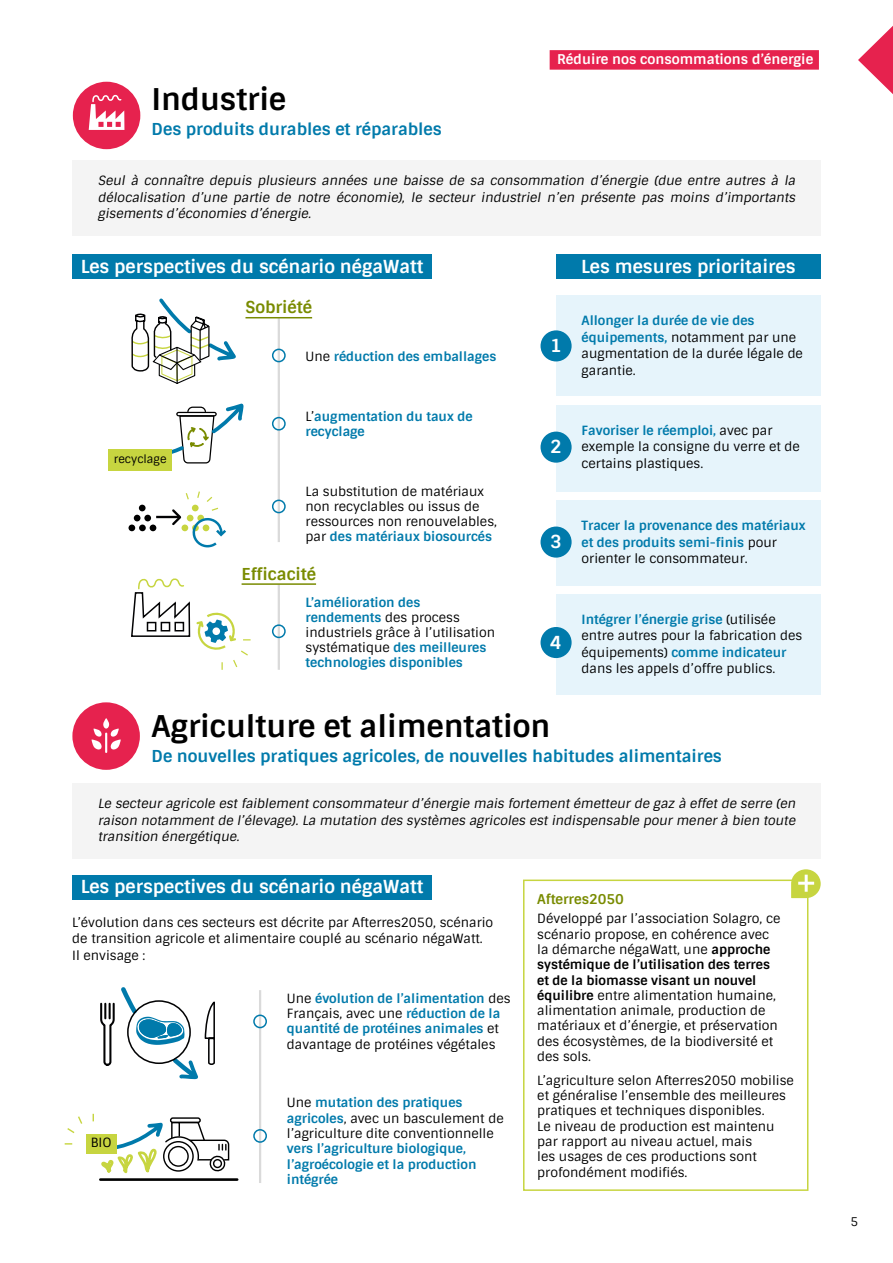
<style>
.page{position:relative;width:893px;height:1263px;background:#fff}
.page>*{position:absolute;margin:0;border:0;box-sizing:border-box;transform-origin:0 0}
.t1{font:700 30px "Sintony";color:#000}
.t2{font:700 18px "Sintony";color:#fff}
.t3{font:700 16.5px "Sintony";color:#007aab}
.t4{font:700 16.5px "Sintony";color:#798b00}
.t5{font:700 13.5px "Sintony";color:#fff}
.t6{font:700 13.5px "Sintony";color:#798b00}
.t7{font:12.75px/15.3px "Sintony";color:#000}
.t8{font:700 12.75px/15.3px "Sintony";color:#007aab}
.t9{font:italic 12.75px/16.5px "Sintony";color:#000;text-align:justify}
.t10{font:12px "Sintony";color:#000}
.t11{font:11.25px "Sintony";color:#000}
.s1{font-weight:400;color:#000}
.s2{font-weight:700;color:#007aab}
.s3{font-weight:700}
</style>
<div class="page">
<hr style="left:259px;top:990px;width:2px;height:193px;background:#dadada">
<hr style="left:278px;top:318px;width:2px;height:224px;background:#dadada">
<div style="left:72px;top:702px;width:68px;height:68px;background:#e6224e;border-radius:50%"></div>
<svg style="left:92px;top:718px;width:29px;height:32px"></svg>
<hr style="left:105px;top:733px;width:2px;height:20px;background:#fff">
<div style="left:73px;top:82px;width:67px;height:67px;background:#e6224e;border-radius:50%"></div>
<svg style="left:89px;top:94px;width:35px;height:36px"></svg>
<div style="left:253px;top:1014px;width:14px;height:14px;border:2px solid #007aab;border-radius:50%"></div>
<div style="left:253px;top:1129px;width:14px;height:14px;border:2px solid #007aab;border-radius:50%"></div>
<svg style="left:100px;top:987px;width:115px;height:93px"></svg>
<hr style="left:100px;top:1178px;width:137px;height:3px;background:#000">
<svg style="left:64px;top:1113px;width:166px;height:68px"></svg>
<div style="left:272px;top:349px;width:14px;height:13px;border:2px solid #007aab;border-radius:50%"></div>
<div style="left:272px;top:500px;width:14px;height:13px;border:2px solid #007aab;border-radius:50%"></div>
<div style="left:272px;top:417px;width:14px;height:14px;border:2px solid #007aab;border-radius:50%"></div>
<div style="left:556px;top:296px;width:265px;height:100px;background:#e6f4fb"></div>
<div style="left:556px;top:405px;width:265px;height:86px;background:#e6f4fb"></div>
<div style="left:556px;top:500px;width:265px;height:86px;background:#e6f4fb"></div>
<div style="left:556px;top:594px;width:265px;height:101px;background:#e6f4fb"></div>
<div style="left:540px;top:432px;width:32px;height:31px;background:#007aab;border-radius:50%"></div>
<div style="left:540px;top:526px;width:32px;height:32px;background:#007aab;border-radius:50%"></div>
<div style="left:540px;top:627px;width:32px;height:31px;background:#007aab;border-radius:50%"></div>
<svg style="left:172px;top:403px;width:72px;height:61px"></svg>
<div style="left:129px;top:524px;width:6px;height:7px;background:#000;border-radius:50%"></div>
<div style="left:139px;top:524px;width:7px;height:7px;background:#000;border-radius:50%"></div>
<div style="left:150px;top:524px;width:6px;height:7px;background:#000;border-radius:50%"></div>
<svg style="left:134px;top:515px;width:6px;height:6px"></svg>
<div style="left:144px;top:515px;width:7px;height:6px;background:#000;border-radius:50%"></div>
<div style="left:139px;top:505px;width:7px;height:6px;background:#000;border-radius:50%"></div>
<hr style="left:156px;top:516px;width:24px;height:2px;background:#020203">
<div style="left:109px;top:449px;width:63px;height:21px;background:#c7d540"></div>
<svg style="left:170px;top:491px;width:56px;height:56px"></svg>
<svg style="left:131px;top:578px;width:120px;height:92px"></svg>
<svg style="left:131px;top:298px;width:105px;height:86px"></svg>
<hr style="left:245px;top:317px;width:67px;height:1px;background:#798b00">
<div style="left:72px;top:255px;width:360px;height:24px;background:#007aab"></div>
<div style="left:556px;top:255px;width:265px;height:24px;background:#007aab"></div>
<div style="left:72px;top:875px;width:360px;height:25px;background:#007aab"></div>
<div style="left:523px;top:879px;width:285px;height:312px;border:2px solid #c7d540"></div>
<svg style="left:791px;top:869px;width:30px;height:29px"></svg>
<hr style="left:798px;top:882px;width:16px;height:3px;background:#fff">
<hr style="left:805px;top:875px;width:3px;height:17px;background:#fff">
<div style="left:72px;top:160px;width:749px;height:75px;background:#f4f4f4"></div>
<div style="left:72px;top:783px;width:749px;height:75px;background:#f4f4f4"></div>
<hr style="left:278px;top:584px;width:2px;height:86px;background:#dadada">
<div style="left:272px;top:624px;width:14px;height:14px;border:2px solid #007aab;border-radius:50%"></div>
<div style="left:550px;top:50px;width:269px;height:20px;background:#e6224e"></div>
<svg style="left:858px;top:26px;width:35px;height:68px"></svg>
<div style="left:540px;top:330px;width:32px;height:31px;background:#007aab;border-radius:50%"></div>
<hr style="left:242px;top:583px;width:74px;height:2px;background:#798b00">
<h1 class="t1" style="left:152px;top:81px;width:136px">Industrie</h1>
<p class="t3" style="left:152px;top:119px;width:292px">Des produits durables et réparables</p>
<p class="t5" style="left:557px;top:51px;width:258px">Réduire nos consommations d’énergie</p>
<p class="t9" style="left:98px;top:173px;width:702px">Seul à connaître depuis plusieurs années une baisse de sa consommation d’énergie (due entre autres à la délocalisation d’une partie de notre économie), le secteur industriel n’en présente pas moins d’importants gisements d’économies d’énergie.</p>
<h2 class="t2" style="left:81px;top:255px;width:344px">Les perspectives du scénario négaWatt</h2>
<h2 class="t2" style="left:581px;top:255px;width:216px">Les mesures prioritaires</h2>
<p class="t11" style="left:114px;top:451px;width:54px">recyclage</p>
<p class="t4" style="left:245px;top:297px;width:68px">Sobriété</p>
<p class="t8" style="left:306px;top:348px;width:192px"><span class="s1">Une</span> réduction des emballages</p>
<p class="t8" style="left:306px;top:409px;width:168px"><span class="s1">L’</span>augmentation du taux de recyclage</p>
<p class="t7" style="left:306px;top:484px;width:193px">La substitution de matériaux non recyclables ou issus de ressources non renouvelables, par <span class="s2">des matériaux biosourcés</span></p>
<p class="t4" style="left:242px;top:563px;width:76px">Efficacité</p>
<p class="t8" style="left:306px;top:595px;width:191px">L’amélioration des rendements <span class="s1">des process industriels grâce à l’utilisation systématique</span> des meilleures technologies disponibles</p>
<h2 class="t2" style="left:550px;top:334px;width:13px">1</h2>
<h2 class="t2" style="left:550px;top:435px;width:13px">2</h2>
<h2 class="t2" style="left:550px;top:530px;width:13px">3</h2>
<h2 class="t2" style="left:550px;top:631px;width:13px">4</h2>
<p class="t7" style="left:582px;top:313px;width:223px;line-height:16.5px"><span class="s2">Allonger la durée de vie des équipements,</span> notamment par une augmentation de la durée légale de garantie.</p>
<p class="t7" style="left:582px;top:422px;width:220px;line-height:16.5px"><span class="s2">Favoriser le réemploi,</span> avec par exemple la consigne du verre et de certains plastiques.</p>
<p class="t8" style="left:582px;top:517px;width:226px;line-height:16.5px">Tracer la provenance des matériaux et des produits semi-finis <span class="s1">pour orienter le consommateur.</span></p>
<p class="t7" style="left:582px;top:611px;width:222px;line-height:16.5px"><span class="s2">Intégrer l’énergie grise</span> (utilisée entre autres pour la fabrication des équipements) <span class="s2">comme indicateur </span>dans les appels d’offre publics.</p>
<h1 class="t1" style="left:151px;top:707px;width:400px">Agriculture et alimentation</h1>
<p class="t3" style="left:151px;top:746px;width:572px">De nouvelles pratiques agricoles, de nouvelles habitudes alimentaires</p>
<p class="t9" style="left:98px;top:796px;width:702px">Le secteur agricole est faiblement consommateur d’énergie mais fortement émetteur de gaz à effet de serre (en raison notamment de l’élevage). La mutation des systèmes agricoles est indispensable pour mener à bien toute transition énergétique.</p>
<h2 class="t2" style="left:81px;top:875px;width:344px">Les perspectives du scénario négaWatt</h2>
<p class="t7" style="left:72px;top:914px;width:422px;line-height:16.5px">L’évolution dans ces secteurs est décrite par Afterres2050, scénario de transition agricole et alimentaire couplé au scénario négaWatt.<br>Il envisage :</p>
<p class="t7" style="left:91px;top:1135px;width:22px">BIO</p>
<p class="t8" style="left:287px;top:991px;width:225px"><span class="s1">Une</span> évolution de l’alimentation <span class="s1">des Français, avec une</span> réduction de la quantité de protéines animales <span class="s1">et davantage de protéines végétales</span></p>
<p class="t7" style="left:287px;top:1095px;width:218px">Une <span class="s2">mutation des pratiques agricoles</span>, avec un basculement de l’agriculture dite conventionnelle</p>
<p class="t8" style="left:287px;top:1141px;width:191px">vers l’agriculture biologique, l’agroécologie et la production intégrée</p>
<p class="t6" style="left:537px;top:890px;width:88px">Afterres2050</p>
<p class="t7" style="left:537px;top:911px;width:245px">Développé par l’association Solagro, ce scénario propose, en cohérence avec la démarche négaWatt, une <span class="s3">approche systémique de l’utilisation des terres et de la biomasse visant un nouvel équilibre</span> entre alimentation humaine, alimentation animale, production de matériaux et d’énergie, et préservation des écosystèmes, de la biodiversité et des sols.</p>
<p class="t7" style="left:537px;top:1073px;width:258px">L’agriculture selon Afterres2050 mobilise et généralise l’ensemble des meilleures pratiques et techniques disponibles.<br>Le niveau de production est maintenu par rapport au niveau actuel, mais<br>les usages de ces productions sont profondément modifiés.</p>
<p class="t10" style="left:850px;top:1214px;width:9px">5</p>
</div>
